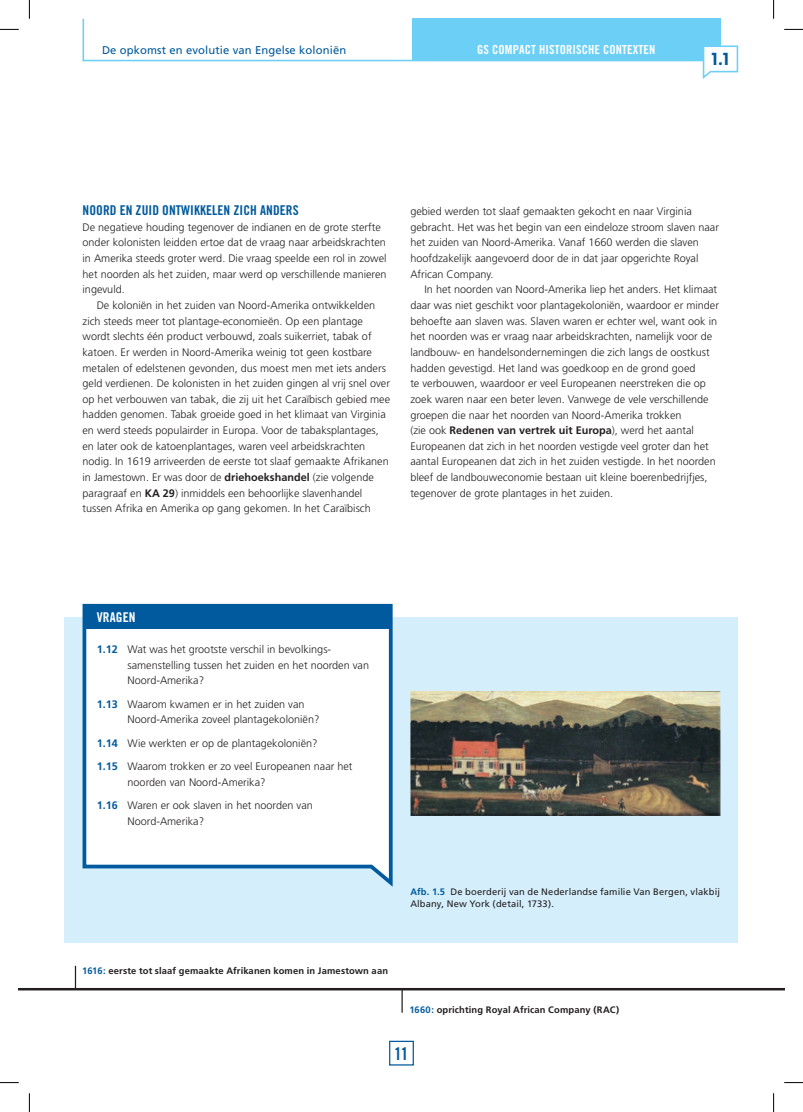
<style>
.page{position:relative;width:803px;height:1112px;background:#fff}
.page>*{position:absolute;margin:0;border:0;box-sizing:border-box;transform-origin:0 0}
.t1{font:17.5px "Trade Gothic LT Std Bd Cn 20";color:#015a9d}
.t2{font:700 16.25px "Now";color:#015a9d}
.t3{font:13.5px "Trade Gothic LT Std Bd Cn 20";letter-spacing:.005em;color:#015a9d}
.t4{font:13.5px "Trade Gothic LT Std Bd Cn 20";letter-spacing:.01em;color:#fff}
.t5{font:12.5px "Trade Gothic LT Std Bd Cn 20";letter-spacing:.01em;color:#fff}
.t6{font:11.25px "Frutiger";letter-spacing:.01em;color:#015a9d}
.t7{font:300 10.88px/15.6px "Frutiger";color:#231f20}
.t8{font:700 9.38px "Frutiger";letter-spacing:.015em;color:#231f20}
.t9{font:9.38px/11.8px "Frutiger";letter-spacing:.015em;color:#231f20}
.s1{font-weight:700}
.s2{font-weight:700;color:#015a9d}
.s3{color:#015a9d}
</style>
<div class="page">
<div style="left:65px;top:617px;width:673px;height:325px;background:#d4effb"></div>
<div style="left:412px;top:19px;width:308px;height:42px;background:#6bcff6"></div>
<hr style="left:83px;top:60px;width:637px;height:1px;background:#6bcff6">
<hr style="left:83px;top:19px;width:1px;height:41px;background:#6bcff6">
<svg style="left:702px;top:45px;width:37px;height:34px"></svg>
<hr style="left:19px;top:987px;width:765px;height:3px;background:#231f20">
<svg style="left:82px;top:603px;width:311px;height:284px"></svg>
<div style="left:84px;top:604px;width:307px;height:24px;background:#015a9d"></div>
<img style="left:410px;top:691px;width:310px;height:124px">
<svg style="left:75px;top:965px;width:1px;height:22px"></svg>
<hr style="left:401px;top:988px;width:2px;height:24px;background:#231f20">
<div style="left:389px;top:1040px;width:25px;height:25px;border:1px solid #015a9d"></div>
<svg style="left:0;top:29px;width:19px;height:1px"></svg>
<svg style="left:784px;top:29px;width:19px;height:1px"></svg>
<svg style="left:0;top:1082px;width:19px;height:1px"></svg>
<svg style="left:784px;top:1082px;width:19px;height:1px"></svg>
<svg style="left:29px;top:0;width:1px;height:19px"></svg>
<svg style="left:29px;top:1093px;width:1px;height:18px"></svg>
<svg style="left:773px;top:0;width:1px;height:19px"></svg>
<svg style="left:773px;top:1093px;width:1px;height:18px"></svg>
<p class="t6" style="left:102px;top:43px;width:246px">De opkomst en evolutie van Engelse koloniën</p>
<p class="t5" style="left:477px;top:42px;width:180px">GS COMPACT HISTORISCHE CONTEXTEN</p>
<h2 class="t2" style="left:711px;top:47px;width:20px">1.1</h2>
<p class="t3" style="left:83px;top:202px;width:218px">NOORD EN ZUID ONTWIKKELEN ZICH ANDERS</p>
<p class="t7" style="left:83px;top:219px;width:305px">De negatieve houding tegenover de indianen en de grote sterfte onder kolonisten leidden ertoe dat de vraag naar arbeidskrachten in Amerika steeds groter werd. Die vraag speelde een rol in zowel het noorden als het zuiden, maar werd op verschillende manieren ingevuld.</p>
<p class="t7" style="left:83px;top:297px;width:309px;text-indent:14px">De koloniën in het zuiden van Noord-Amerika ontwikkelden zich steeds meer tot plantage-economieën. Op een plantage wordt slechts één product verbouwd, zoals suikerriet, tabak of katoen. Er werden in Noord-Amerika weinig tot geen kostbare metalen of edelstenen gevonden, dus moest men met iets anders geld verdienen. De kolonisten in het zuiden gingen al vrij snel over op het verbouwen van tabak, die zij uit het Caraïbisch gebied mee hadden genomen. Tabak groeide goed in het klimaat van Virginia en werd steeds populairder in Europa. Voor de tabaksplantages, en later ook de katoenplantages, waren veel arbeidskrachten nodig. In 1619 arriveerden de eerste tot slaaf gemaakte Afrikanen in Jamestown. Er was door de <span class="s1">driehoekshandel</span> (zie volgende paragraaf en <span class="s1">KA 29</span>) inmiddels een behoorlijke slavenhandel tussen Afrika en Amerika op gang gekomen. In het Caraïbisch</p>
<p class="t7" style="left:410px;top:203px;width:310px">gebied werden tot slaaf gemaakten gekocht en naar Virginia gebracht. Het was het begin van een eindeloze stroom slaven naar het zuiden van Noord-Amerika. Vanaf 1660 werden die slaven hoofdzakelijk aangevoerd door de in dat jaar opgerichte Royal African Company.</p>
<p class="t7" style="left:410px;top:282px;width:310px;text-indent:14px">In het noorden van Noord-Amerika liep het anders. Het klimaat daar was niet geschikt voor plantagekoloniën, waardoor er minder behoefte aan slaven was. Slaven waren er echter wel, want ook in het noorden was er vraag naar arbeidskrachten, namelijk voor de landbouw- en handelsondernemingen die zich langs de oostkust hadden gevestigd. Het land was goedkoop en de grond goed<br>te verbouwen, waardoor er veel Europeanen neerstreken die op zoek waren naar een beter leven. Vanwege de vele verschillende groepen die naar het noorden van Noord-Amerika trokken<br>(zie ook <span class="s1">Redenen van vertrek uit Europa</span>), werd het aantal Europeanen dat zich in het noorden vestigde veel groter dan het aantal Europeanen dat zich in het zuiden vestigde. In het noorden bleef de landbouweconomie bestaan uit kleine boerenbedrijfjes, tegenover de grote plantages in het zuiden.</p>
<p class="t4" style="left:97px;top:608px;width:40px">VRAGEN</p>
<p class="t7" style="left:128px;top:641px;width:243px;text-indent:-31px"><span class="s2">1.12</span> Wat was het grootste verschil in bevolkings&shy;samenstelling tussen het zuiden en het noorden van<br>Noord-Amerika?</p>
<p class="t7" style="left:128px;top:696px;width:193px;text-indent:-31px"><span class="s2">1.13</span> Waarom kwamen er in het zuiden van<br>Noord-Amerika zoveel plantagekoloniën?</p>
<p class="t7" style="left:97px;top:731px;width:257px;line-height:23.4px"><span class="s2">1.14</span> Wie werkten er op de plantagekoloniën?<br><span class="s2">1.15</span> Waarom trokken er zo veel Europeanen naar het</p>
<p class="t7" style="left:97px;top:770px;width:218px;line-height:23.4px;text-indent:31px">noorden van Noord-Amerika?<br><span class="s2">1.16</span> Waren er ook slaven in het noorden van</p>
<p class="t7" style="left:128px;top:813px;width:78px">Noord-Amerika?</p>
<p class="t9" style="left:410px;top:885px;width:311px"><span class="s2">Afb. 1.5</span> De boerderij van de Nederlandse familie Van Bergen, vlakbij<br>Albany, New York (detail, 1733).</p>
<p class="t8" style="left:82px;top:964px;width:307px"><span class="s3">1616:</span> eerste tot slaaf gemaakte Afrikanen komen in Jamestown aan</p>
<p class="t8" style="left:409px;top:1003px;width:211px"><span class="s3">1660:</span> oprichting Royal African Company (RAC)</p>
<h1 class="t1" style="left:394px;top:1042px;width:16px">11</h1>
</div>
